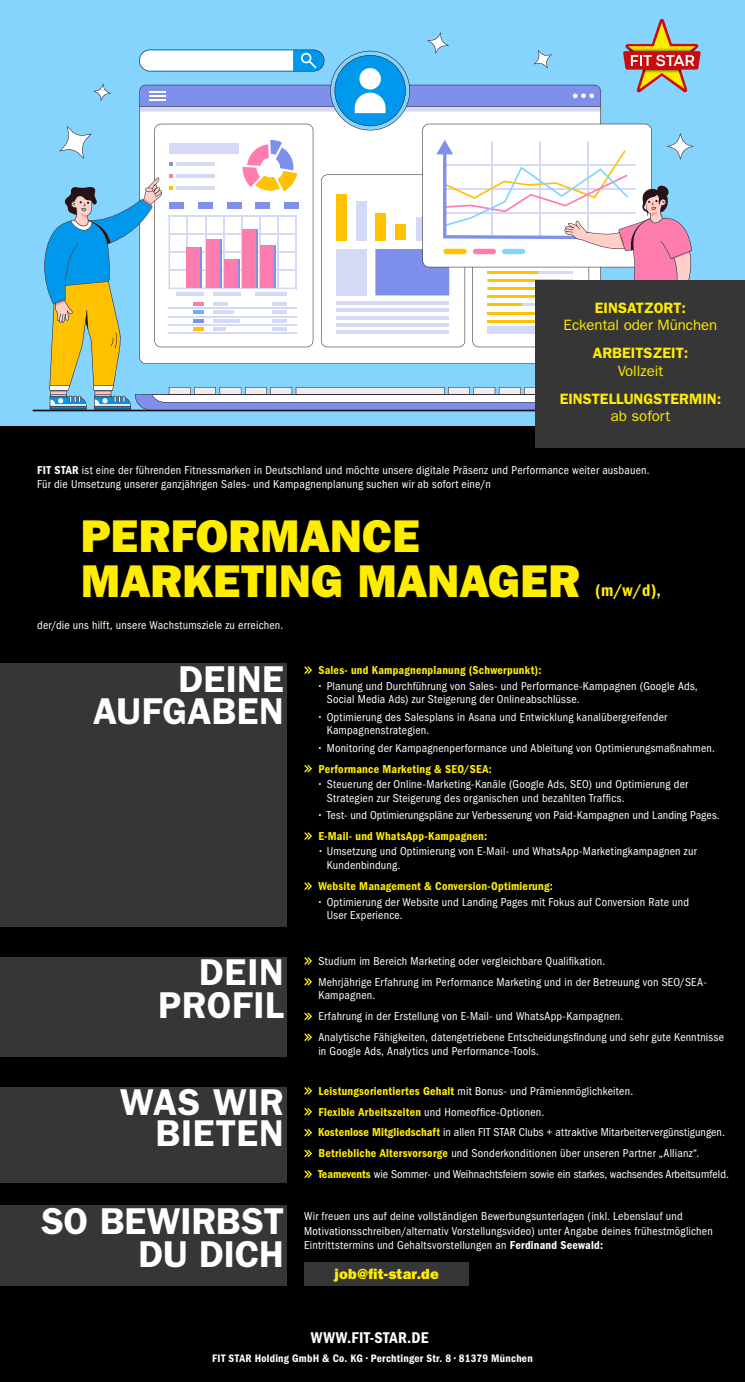
<style>
.page{position:relative;width:745px;height:1382px;background:#fff}
.page>*{position:absolute;margin:0;border:0;box-sizing:border-box;transform-origin:0 0}
.t1{font:46.12px/45px "ITC Franklin Gothic Std Hvy";letter-spacing:.005em;color:#ffed00}
.t2{font:600 37.5px/32.5px "ITC Franklin Gothic Std";letter-spacing:.01em;color:#fff;text-align:right}
.t3{font:17.5px "ITC Franklin Gothic Std Dm Cd";color:#ffed00}
.t4{font:16.12px "ITC Franklin Gothic Std Dm Cd";letter-spacing:.025em;color:#fff}
.t5{font:600 15px "ITC Franklin Gothic Std";color:#ffed00}
.t6{font:15px "ITC Franklin Gothic Std";color:#ffed00}
.t7{font:14.75px "ITC Franklin Gothic Std Hvy";letter-spacing:.015em;color:#ffed00}
.t8{font:condensed 11.88px/20.9px "ITC Franklin Gothic Std";letter-spacing:.015em;color:#fff}
.t9{font:11.88px "ITC Franklin Gothic Std Dm Cd";letter-spacing:.02em;color:#ffed00}
.t10{font:11.25px "ITC Franklin Gothic Std Dm Cd";letter-spacing:.02em;color:#fff}
.s1{font-family:"ITC Franklin Gothic Std Dm Cd";font-stretch:normal}
.s2{font-family:"ITC Franklin Gothic Std Dm Cd";font-stretch:normal;color:#ffed00}
</style>
<div class="page">
<div style="left:0;top:0;width:744px;height:1382px;background:#000"></div>
<div style="left:0;top:0;width:744px;height:425px;background:#84d4fd"></div>
<div style="left:0;top:663px;width:286px;height:263px;background:#373636"></div>
<svg style="left:304px;top:666px;width:8px;height:8px"></svg>
<svg style="left:304px;top:765px;width:8px;height:7px"></svg>
<svg style="left:304px;top:832px;width:8px;height:8px"></svg>
<svg style="left:304px;top:882px;width:8px;height:8px"></svg>
<div style="left:535px;top:280px;width:209px;height:168px;background:#373636"></div>
<svg style="left:304px;top:957px;width:8px;height:8px"></svg>
<svg style="left:304px;top:978px;width:8px;height:8px"></svg>
<svg style="left:304px;top:1012px;width:8px;height:8px"></svg>
<svg style="left:304px;top:1033px;width:8px;height:8px"></svg>
<div style="left:0;top:957px;width:286px;height:99px;background:#373636"></div>
<div style="left:304px;top:1263px;width:165px;height:23px;background:#373636"></div>
<svg style="left:32px;top:19px;width:669px;height:392px"></svg>
<svg style="left:304px;top:1087px;width:8px;height:8px"></svg>
<svg style="left:304px;top:1108px;width:8px;height:8px"></svg>
<svg style="left:304px;top:1129px;width:8px;height:7px"></svg>
<svg style="left:304px;top:1149px;width:8px;height:8px"></svg>
<svg style="left:304px;top:1170px;width:8px;height:8px"></svg>
<div style="left:0;top:1087px;width:286px;height:95px;background:#373636"></div>
<div style="left:0;top:1206px;width:286px;height:80px;background:#373636"></div>
<p class="t5" style="left:594px;top:299px;width:93px">EINSATZORT:</p>
<p class="t6" style="left:563px;top:316px;width:155px">Eckental oder München</p>
<p class="t5" style="left:592px;top:344px;width:97px">ARBEITSZEIT:</p>
<p class="t6" style="left:617px;top:362px;width:47px">Vollzeit</p>
<p class="t5" style="left:559px;top:390px;width:163px">EINSTELLUNGSTERMIN:</p>
<p class="t6" style="left:610px;top:408px;width:61px">ab sofort</p>
<p class="t8" style="left:37px;top:463px;width:613px;line-height:14.2px"><span class="s1">FIT STAR</span> ist eine der führenden Fitnessmarken in Deutschland und möchte unsere digitale Präsenz und Performance weiter ausbauen.<br>Für die Umsetzung unserer ganzjährigen Sales- und Kampagnenplanung suchen wir ab sofort eine/n</p>
<h1 class="t1" style="left:81px;top:514px;width:500px">PERFORMANCE<br>MARKETING MANAGER</h1>
<p class="t8" style="left:37px;top:615px;width:247px">der/die uns hilft, unsere Wachstumsziele zu erreichen.</p>
<h3 class="t3" style="left:594px;top:581px;width:67px">(m/w/d),</h3>
<h2 class="t2" style="left:93px;top:663px;width:192px">DEINE<br>AUFGABEN</h2>
<p class="t9" style="left:318px;top:663px;width:224px">Sales- und Kampagnenplanung (Schwerpunkt):</p>
<p class="t8" style="left:326px;top:679px;width:372px;line-height:13.8px;text-indent:-8px"><span class="s1">∙</span> Planung und Durchführung von Sales- und Performance-Kampagnen (Google Ads,<br>Social Media Ads) zur Steigerung der Onlineabschlüsse.</p>
<p class="t8" style="left:326px;top:710px;width:342px;line-height:13.8px;text-indent:-8px"><span class="s1">∙</span> Optimierung des Salesplans in Asana und Entwicklung kanalübergreifender<br>Kampagnenstrategien.</p>
<p class="t8" style="left:318px;top:737px;width:398px"><span class="s1">∙</span> Monitoring der Kampagnenperformance und Ableitung von Optimierungsmaßnahmen.</p>
<p class="t9" style="left:318px;top:762px;width:175px">Performance Marketing &amp; SEO/SEA:</p>
<p class="t8" style="left:326px;top:777px;width:363px;line-height:13.8px;text-indent:-8px"><span class="s1">∙</span> Steuerung der Online-Marketing-Kanäle (Google Ads, SEO) und Optimierung der<br>Strategien zur Steigerung des organischen und bezahlten Traffics.</p>
<p class="t8" style="left:318px;top:805px;width:402px"><span class="s1">∙</span> Test- und Optimierungspläne zur Verbesserung von Paid-Kampagnen und Landing Pages.</p>
<p class="t9" style="left:318px;top:829px;width:170px">E-Mail- und WhatsApp-Kampagnen:</p>
<p class="t8" style="left:326px;top:845px;width:371px;line-height:13.8px;text-indent:-7px"><span class="s1">∙</span> Umsetzung und Optimierung von E-Mail- und WhatsApp-Marketingkampagnen zur<br>Kundenbindung.</p>
<p class="t9" style="left:318px;top:879px;width:236px">Website Management &amp; Conversion-Optimierung:</p>
<p class="t8" style="left:326px;top:895px;width:364px;line-height:13.8px;text-indent:-8px"><span class="s1">∙</span> Optimierung der Website und Landing Pages mit Fokus auf Conversion Rate und<br>User Experience.</p>
<h2 class="t2" style="left:158px;top:956px;width:127px">DEIN<br>PROFIL</h2>
<h2 class="t2" style="left:120px;top:1087px;width:165px;line-height:31.2px">WAS WIR<br>BIETEN</h2>
<h2 class="t2" style="left:41px;top:1205px;width:244px">SO BEWIRBST<br>DU DICH</h2>
<p class="t8" style="left:318px;top:951px;width:389px">Studium im Bereich Marketing oder vergleichbare Qualifikation.<br>Mehrjährige Erfahrung im Performance Marketing und in der Betreuung von SEO/SEA-</p>
<p class="t8" style="left:318px;top:985px;width:407px">Kampagnen.<br>Erfahrung in der Erstellung von E-Mail- und WhatsApp-Kampagnen.<br>Analytische Fähigkeiten, datengetriebene Entscheidungsfindung und sehr gute Kenntnisse</p>
<p class="t8" style="left:318px;top:1041px;width:222px">in Google Ads, Analytics und Performance-Tools.</p>
<p class="t8" style="left:318px;top:1080px;width:412px"><span class="s2">Leistungsorientiertes Gehalt</span> mit Bonus- und Prämienmöglichkeiten.<br><span class="s2">Flexible Arbeitszeiten</span> und Homeoffice-Optionen.<br><span class="s2">Kostenlose Mitgliedschaft</span> in allen FIT STAR Clubs + attraktive Mitarbeitervergünstigungen.<br><span class="s2">Betriebliche Altersvorsorge</span> und Sonderkonditionen über unseren Partner „Allianz“.<br><span class="s2">Teamevents</span> wie Sommer- und Weihnachtsfeiern sowie ein starkes, wachsendes Arbeitsumfeld.</p>
<p class="t8" style="left:304px;top:1209px;width:410px;line-height:14.2px">Wir freuen uns auf deine vollständigen Bewerbungsunterlagen (inkl. Lebenslauf und<br>Motivationsschreiben/alternativ Vorstellungsvideo) unter Angabe deines frühestmöglichen<br>Eintrittstermins und Gehaltsvorstellungen an <span class="s1">Ferdinand Seewald:</span></p>
<p class="t7" style="left:334px;top:1265px;width:106px">job@fit-star.de</p>
<h3 class="t4" style="left:311px;top:1329px;width:119px">WWW.FIT-STAR.DE</h3>
<p class="t10" style="left:212px;top:1351px;width:322px">FIT STAR Holding GmbH &amp; Co. KG • Perchtinger Str. 8 • 81379 München</p>
</div>
